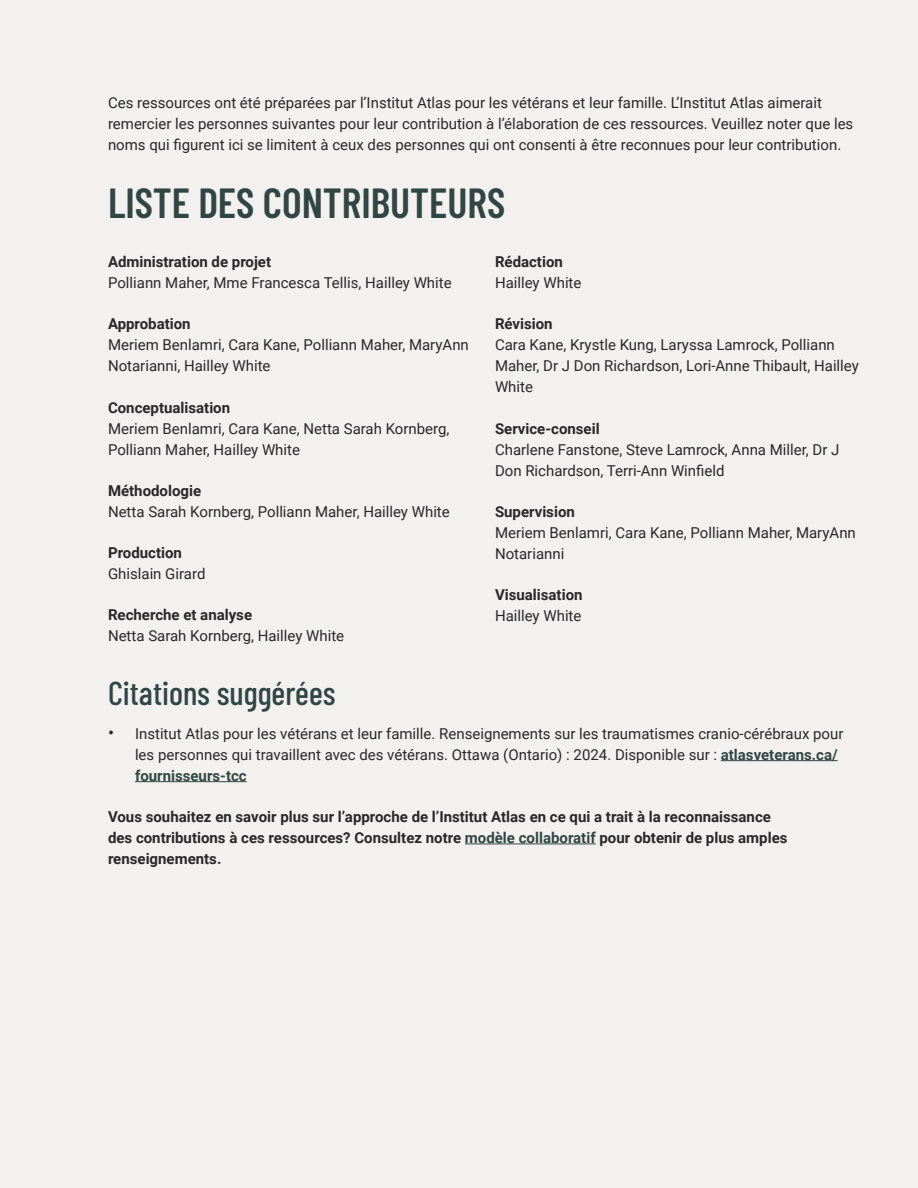
<style>
.page{position:relative;width:918px;height:1188px;background:#f2f1ef}
.page>*{position:absolute;margin:0;border:0;box-sizing:border-box;transform-origin:0 0}
.t1{font:600 42px "Barlow Condensed";color:#314643}
.t2{font:500 33px "Barlow Condensed";color:#314643}
.t3{font:15px/21px "Roboto";color:#292829}
.TOC_body_text{font:700 15px/21px "Roboto";color:#292829}
.s1{font-weight:700}
.s2{font-weight:400}
.s3{font-size:18px}
.s4{font-weight:700;color:#314643}
.s5{color:#314643}
</style>
<div class="page">
<hr style="left:721px;top:760px;width:117px;height:1px;background:#314643">
<hr style="left:135px;top:781px;width:112px;height:1px;background:#314643">
<hr style="left:465px;top:844px;width:131px;height:1px;background:#314643">
<p class="t3" style="left:108px;top:91px;width:747px">Ces ressources ont été préparées par l’Institut Atlas pour les vétérans et leur famille. L’Institut Atlas aimerait remercier les personnes suivantes pour leur contribution à l’élaboration de ces ressources. Veuillez noter que les noms qui figurent ici se limitent à ceux des personnes qui ont consenti à être reconnues pour leur contribution.</p>
<h2 class="t1" style="left:108px;top:173px;width:399px">LISTE DES CONTRIBUTEURS</h2>
<p class="t3" style="left:108px;top:251px;width:345px"><span class="s1">Administration de projet<br></span>Polliann Maher, Mme Francesca Tellis, Hailley White</p>
<p class="t3" style="left:108px;top:313px;width:362px"><span class="s1">Approbation<br></span>Meriem Benlamri, Cara Kane, Polliann Maher, MaryAnn<br>Notarianni, Hailley White</p>
<p class="t3" style="left:108px;top:396px;width:343px"><span class="s1">Conceptualisation<br></span>Meriem Benlamri, Cara Kane, Netta Sarah Kornberg,<br>Polliann Maher, Hailley White</p>
<p class="t3" style="left:108px;top:479px;width:343px"><span class="s1">Méthodologie<br></span>Netta Sarah Kornberg, Polliann Maher, Hailley White</p>
<p class="t3" style="left:108px;top:542px;width:99px"><span class="s1">Production<br></span>Ghislain Girard</p>
<p class="t3" style="left:108px;top:604px;width:238px"><span class="s1">Recherche et analyse<br></span>Netta Sarah Kornberg, Hailley White</p>
<p class="t3" style="left:495px;top:251px;width:88px"><span class="s1">Rédaction<br></span>Hailley White</p>
<p class="t3" style="left:495px;top:313px;width:365px"><span class="s1">Révision<br></span>Cara Kane, Krystle Kung, Laryssa Lamrock, Polliann<br>Maher, Dr J Don Richardson, Lori-Anne Thibault, Hailley<br>White</p>
<p class="t3" style="left:495px;top:417px;width:346px"><span class="s1">Service-conseil<br></span>Charlene Fanstone, Steve Lamrock, Anna Miller, Dr J<br>Don Richardson, Terri-Ann Winfield</p>
<p class="t3" style="left:495px;top:500px;width:362px"><span class="s1">Supervision<br></span>Meriem Benlamri, Cara Kane, Polliann Maher, MaryAnn<br>Notarianni</p>
<p class="TOC_body_text" style="left:495px;top:584px;width:89px">Visualisation<br><span class="s2">Hailley White</span></p>
<h3 class="t2" style="left:108px;top:670px;width:229px">Citations suggérées</h3>
<p class="t3" style="left:135px;top:722px;width:710px;text-indent:-27px"><span class="s3">•</span> Institut Atlas pour les vétérans et leur famille. Renseignements sur les traumatismes cranio-cérébraux pour les personnes qui travaillent avec des vétérans. Ottawa (Ontario) : 2024. Disponible sur : <span class="s4">atlasveterans.ca/ fournisseurs-tcc</span></p>
<p class="TOC_body_text" style="left:108px;top:805px;width:681px">Vous souhaitez en savoir plus sur l’approche de l’Institut Atlas en ce qui a trait à la reconnaissance des contributions à ces ressources? Consultez notre <span class="s5">modèle collaboratif</span> pour obtenir de plus amples renseignements.</p>
</div>
